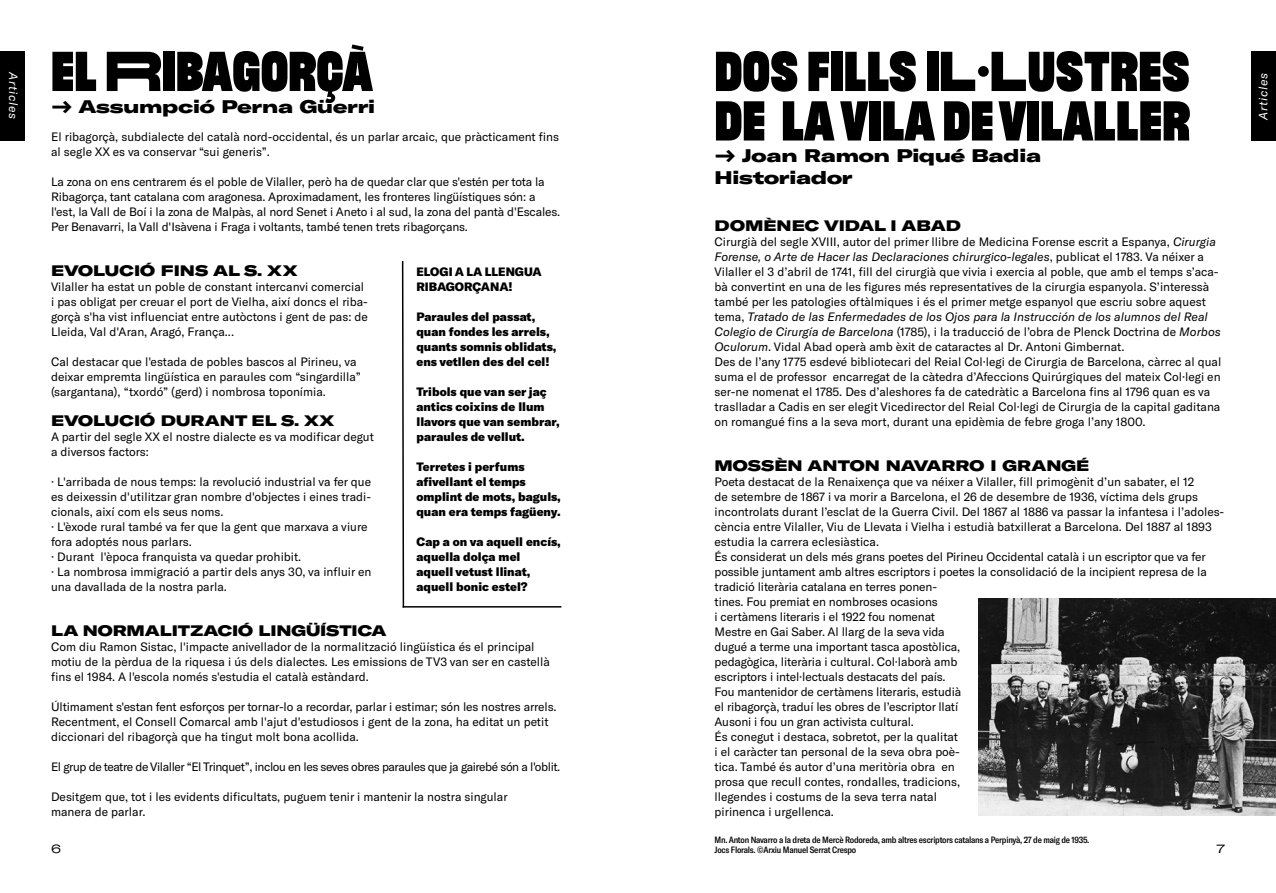
<style>
.page{position:relative;width:1276px;height:893px;background:#fff}
.page>*{position:absolute;margin:0;border:0;box-sizing:border-box;transform-origin:0 0}
.t1{font:106.5px "Flexible H200 W200";color:#000}
.t2{font:900 expanded 18px/21.6px "GT America";letter-spacing:-.01em;color:#000}
.t3{font:900 expanded 15px "GT America";color:#000}
.t4{font:12px/15px "GT America";color:#000}
.t5{font:900 12px/15px "GT America";color:#000}
.t6{font:12px "GT America";letter-spacing:-.035em;color:#000}
.t7{font:italic 12px "GT America";letter-spacing:.05em;color:#fff}
.t8{font:expanded 12px "GT America";color:#000}
.t9{font:500 condensed 9px/10.5px "GT America";letter-spacing:-.025em;color:#000}
.s1{font-family:"Flexible H200 W600"}
.s2{font-family:"Flexible H200 W400"}
.s3{font-style:italic}
</style>
<div class="page">
<div style="left:1252px;top:52px;width:24px;height:89px;background:#000"></div>
<div style="left:0;top:51px;width:24px;height:89px;background:#000"></div>
<svg style="left:401px;top:261px;width:4px;height:347px"></svg>
<hr style="left:403px;top:606px;width:158px;height:2px;background:#000">
<img style="left:978px;top:599px;width:298px;height:217px">
<p class="t7" style="left:20px;top:72px;width:48px;rotate:90deg">Articles</p>
<h1 class="t1" style="left:51px;top:-15px;width:323px">El <span class="s1">R</span>ibagorçà</h1>
<h2 class="t2" style="left:51px;top:95px;width:325px">→ Assumpció Perna Güerri</h2>
<h1 class="t1" style="left:714px;top:-15px;width:476px">Dos fills i<span class="s2">l·l</span>ustres</h1>
<h1 class="t1" style="left:714px;top:34px;width:477px">de la vila de Vilaller</h1>
<h2 class="t2" style="left:714px;top:145px;width:328px">→ Joan Ramon Piqué Badia<br>Historiador</h2>
<p class="t4" style="left:51px;top:129px;width:509px">El ribagorçà, subdialecte del català nord-occidental, és un parlar arcaic, que pràcticament fins al segle XX es va conservar “sui generis”.</p>
<p class="t4" style="left:51px;top:174px;width:511px">La zona on ens centrarem és el poble de Vilaller, però ha de quedar clar que s'estén per tota la Ribagorça, tant catalana com aragonesa. Aproximadament, les fronteres lingüístiques són: a l'est, la Vall de Boí i la zona de Malpàs, al nord Senet i Aneto i al sud, la zona del pantà d'Escales.<br>Per Benavarri, la Vall d'Isàvena i Fraga i voltants, també tenen trets ribagorçans.</p>
<p class="t3" style="left:714px;top:216px;width:248px">DOMÈNEC VIDAL I ABAD</p>
<p class="t4" style="left:714px;top:234px;width:508px">Cirurgià del segle XVIII, autor del primer llibre de Medicina Forense escrit a Espanya, <span class="s3">Cirurgia Forense, o Arte de Hacer las Declaraciones chirurgico-legales</span>, publicat el 1783. Va néixer a Vilaller el 3 d’abril de 1741, fill del cirurgià que vivia i exercia al poble, que amb el temps s’aca&shy;bà convertint en una de les figures més representatives de la cirurgia espanyola. S’interessà també per les patologies oftàlmiques i és el primer metge espanyol que escriu sobre aquest tema, <span class="s3">Tratado de las Enfermedades de los Ojos para la Instrucción de los alumnos del Real Colegio de Cirurgía de Barcelona</span> (1785), i la traducció de l’obra de Plenck Doctrina de <span class="s3">Morbos Oculorum</span>. Vidal Abad operà amb èxit de cataractes al Dr. Antoni Gimbernat.<br>Des de l’any 1775 esdevé bibliotecari del Reial Col·legi de Cirurgia de Barcelona, càrrec al qual suma el de professor encarregat de la càtedra d’Afeccions Quirúrgiques del mateix Col·legi en ser-ne nomenat el 1785. Des d’aleshores fa de catedràtic a Barcelona fins al 1796 quan es va traslladar a Cadis en ser elegit Vicedirector del Reial Col·legi de Cirurgia de la capital gaditana on romangué fins a la seva mort, durant una epidèmia de febre groga l’any 1800.</p>
<p class="t3" style="left:714px;top:456px;width:376px">MOSSÈN ANTON NAVARRO I GRANGÉ</p>
<p class="t4" style="left:714px;top:474px;width:511px">Poeta destacat de la Renaixença que va néixer a Vilaller, fill primogènit d’un sabater, el 12<br>de setembre de 1867 i va morir a Barcelona, el 26 de desembre de 1936, víctima dels grups incontrolats durant l’esclat de la Guerra Civil. Del 1867 al 1886 va passar la infantesa i l’adoles&shy;cència entre Vilaller, Viu de Llevata i Vielha i estudià batxillerat a Barcelona. Del 1887 al 1893 estudia la carrera eclesiàstica.<br>És considerat un dels més grans poetes del Pirineu Occidental català i un escriptor que va fer possible juntament amb altres escriptors i poetes la consolidació de la incipient represa de la tradició literària catalana en terres ponen-<br>tines. Fou premiat en nombroses ocasions<br>i certàmens literaris i el 1922 fou nomenat<br>Mestre en Gai Saber. Al llarg de la seva vida<br>dugué a terme una important tasca apostòlica,<br>pedagògica, literària i cultural. Col·laborà amb<br>escriptors i intel·lectuals destacats del país.<br>Fou mantenidor de certàmens literaris, estudià<br>el ribagorçà, traduí les obres de l’escriptor llatí<br>Ausoni i fou un gran activista cultural.<br>És conegut i destaca, sobretot, per la qualitat<br>i el caràcter tan personal de la seva obra poè-<br>tica. També és autor d’una meritòria obra en<br>prosa que recull contes, rondalles, tradicions,<br>llegendes i costums de la seva terra natal<br>pirinenca i urgellenca.</p>
<p class="t9" style="left:714px;top:834px;width:376px">Mn. Anton Navarro a la dreta de Mercè Rodoreda, amb altres escriptors catalans a Perpinyà, 27 de maig de 1935.<br>Jocs Florals. ©Arxiu Manuel Serrat Crespo</p>
<p class="t3" style="left:51px;top:261px;width:248px">EVOLUCIÓ FINS AL S. XX</p>
<p class="t4" style="left:51px;top:279px;width:318px">Vilaller ha estat un poble de constant intercanvi comercial i pas obligat per creuar el port de Vielha, així doncs el riba&shy;gorçà s'ha vist influenciat entre autòctons i gent de pas: de Lleida, Val d'Aran, Aragó, França...</p>
<p class="t4" style="left:51px;top:354px;width:311px">Cal destacar que l'estada de pobles bascos al Pirineu, va deixar empremta lingüística en paraules com “singardilla” (sargantana), “txordó” (gerd) i nombrosa toponímia.</p>
<p class="t3" style="left:51px;top:411px;width:285px">EVOLUCIÓ DURANT EL S. XX</p>
<p class="t4" style="left:51px;top:429px;width:324px">A partir del segle XX el nostre dialecte es va modificar degut a diversos factors:</p>
<p class="t4" style="left:51px;top:474px;width:322px">· L'arribada de nous temps: la revolució industrial va fer que es deixessin d'utilitzar gran nombre d'objectes i eines tradi&shy;cionals, així com els seus noms.<br>· L'èxode rural també va fer que la gent que marxava a viure fora adoptés nous parlars.<br>· Durant l'època franquista va quedar prohibit.<br>· La nombrosa immigració a partir dels anys 30, va influir en una davallada de la nostra parla.</p>
<p class="t5" style="left:416px;top:264px;width:127px">ELOGI A LA LLENGUA<br>RIBAGORÇANA!</p>
<p class="t5" style="left:416px;top:309px;width:141px">Paraules del passat, quan fondes les arrels, quants somnis oblidats, ens vetllen des del cel!</p>
<p class="t5" style="left:416px;top:384px;width:145px">Tribols que van ser jaç antics coixins de llum llavors que van sembrar, paraules de vellut.</p>
<p class="t5" style="left:416px;top:459px;width:146px">Terretes i perfums afivellant el temps omplint de mots, baguls, quan era temps fagüeny.</p>
<p class="t5" style="left:416px;top:534px;width:146px">Cap a on va aquell encís, aquella dolça mel<br>aquell vetust llinat, aquell bonic estel?</p>
<p class="t3" style="left:51px;top:621px;width:337px">LA NORMALITZACIÓ LINGÜÍSTICA</p>
<p class="t4" style="left:51px;top:639px;width:500px">Com diu Ramon Sistac, l'impacte anivellador de la normalització lingüística és el principal motiu de la pèrdua de la riquesa i ús dels dialectes. Les emissions de TV3 van ser en castellà fins el 1984. A l'escola només s'estudia el català estàndard.</p>
<p class="t4" style="left:51px;top:699px;width:507px">Últimament s'estan fent esforços per tornar-lo a recordar, parlar i estimar; són les nostres arrels.<br>Recentment, el Consell Comarcal amb l'ajut d'estudiosos i gent de la zona, ha editat un petit diccionari del ribagorçà que ha tingut molt bona acollida.</p>
<p class="t6" style="left:51px;top:760px;width:511px">El grup de teatre de Vilaller “El Trinquet”, inclou en les seves obres paraules que ja gairebé són a l'oblit.</p>
<p class="t4" style="left:51px;top:789px;width:458px">Desitgem que, tot i les evidents dificultats, puguem tenir i mantenir la nostra singular manera de parlar.</p>
<p class="t8" style="left:51px;top:841px;width:12px">6</p>
<p class="t8" style="left:1216px;top:841px;width:10px">7</p>
<p class="t7" style="left:1256px;top:120px;width:48px;rotate:-90deg">Articles</p>
</div>
